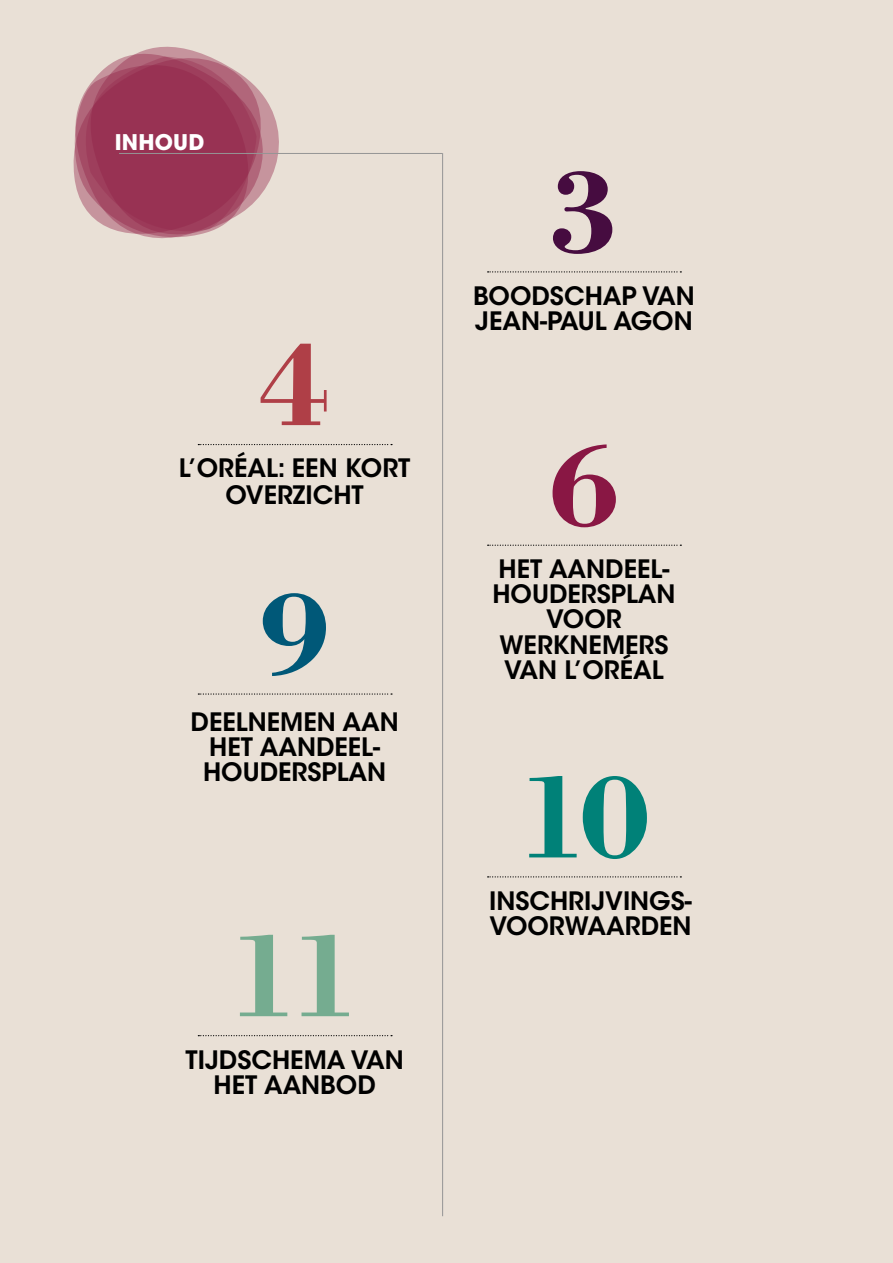
<style>
.page{position:relative;width:893px;height:1263px;background:#e9e0d6}
.page>*{position:absolute;margin:0;border:0;box-sizing:border-box;transform-origin:0 0}
.t1{font:700 122.25px "Bodoni BT";color:#008178}
.t2{font:700 122.25px "Bodoni BT";color:#75ac90}
.t3{font:700 122.25px "Bodoni BT";color:#af3f47}
.t4{font:700 122.25px "Bodoni BT";color:#891744}
.t5{font:700 122.25px "Bodoni BT";color:#460c40}
.t6{font:700 122.25px "Bodoni BT";color:#005878}
.t7{font:600 25.2px/25.2px "ITC Avant Garde Std";color:#000;text-align:center}
.t8{font:700 21.45px "ITC Avant Garde Std";letter-spacing:.01em;color:#fff}
</style>
<div class="page">
<svg style="left:74px;top:47px;width:205px;height:191px"></svg>
<svg style="left:198px;top:444px;width:194px;height:1px"></svg>
<svg style="left:488px;top:545px;width:193px;height:1px"></svg>
<svg style="left:488px;top:271px;width:193px;height:1px"></svg>
<svg style="left:488px;top:876px;width:193px;height:1px"></svg>
<svg style="left:198px;top:1035px;width:194px;height:1px"></svg>
<svg style="left:198px;top:693px;width:194px;height:2px"></svg>
<hr style="left:442px;top:153px;width:1px;height:1063px;background:#959595">
<hr style="left:119px;top:153px;width:323px;height:1px;background:#959595">
<p class="t8" style="left:115px;top:129px;width:91px">INHOUD</p>
<h1 class="t5" style="left:547px;top:137px;width:75px">3</h1>
<p class="t7" style="left:473px;top:283px;width:223px;text-align:left">BOODSCHAP VAN<br>JEAN-PAUL AGON</p>
<h1 class="t3" style="left:258px;top:309px;width:75px">4</h1>
<p class="t7" style="left:179px;top:455px;width:233px;line-height:27px">L’ORÉAL: EEN KORT<br>OVERZICHT</p>
<h1 class="t4" style="left:547px;top:410px;width:75px">6</h1>
<p class="t7" style="left:492px;top:556px;width:185px">HET AANDEEL-<br>HOUDERSPLAN<br>VOOR<br>WERKNEMERS<br>VAN L’ORÉAL</p>
<h1 class="t6" style="left:258px;top:559px;width:75px">9</h1>
<p class="t7" style="left:191px;top:709px;width:210px">DEELNEMEN AAN<br>HET AANDEEL-<br>HOUDERSPLAN</p>
<h1 class="t1" style="left:516px;top:742px;width:137px">10</h1>
<p class="t7" style="left:489px;top:888px;width:204px;text-align:left">INSCHRIJVINGS-<br>VOORWAARDEN</p>
<h1 class="t2" style="left:227px;top:900px;width:137px">11</h1>
<p class="t7" style="left:186px;top:1047px;width:220px">TIJDSCHEMA VAN<br>HET AANBOD</p>
</div>
